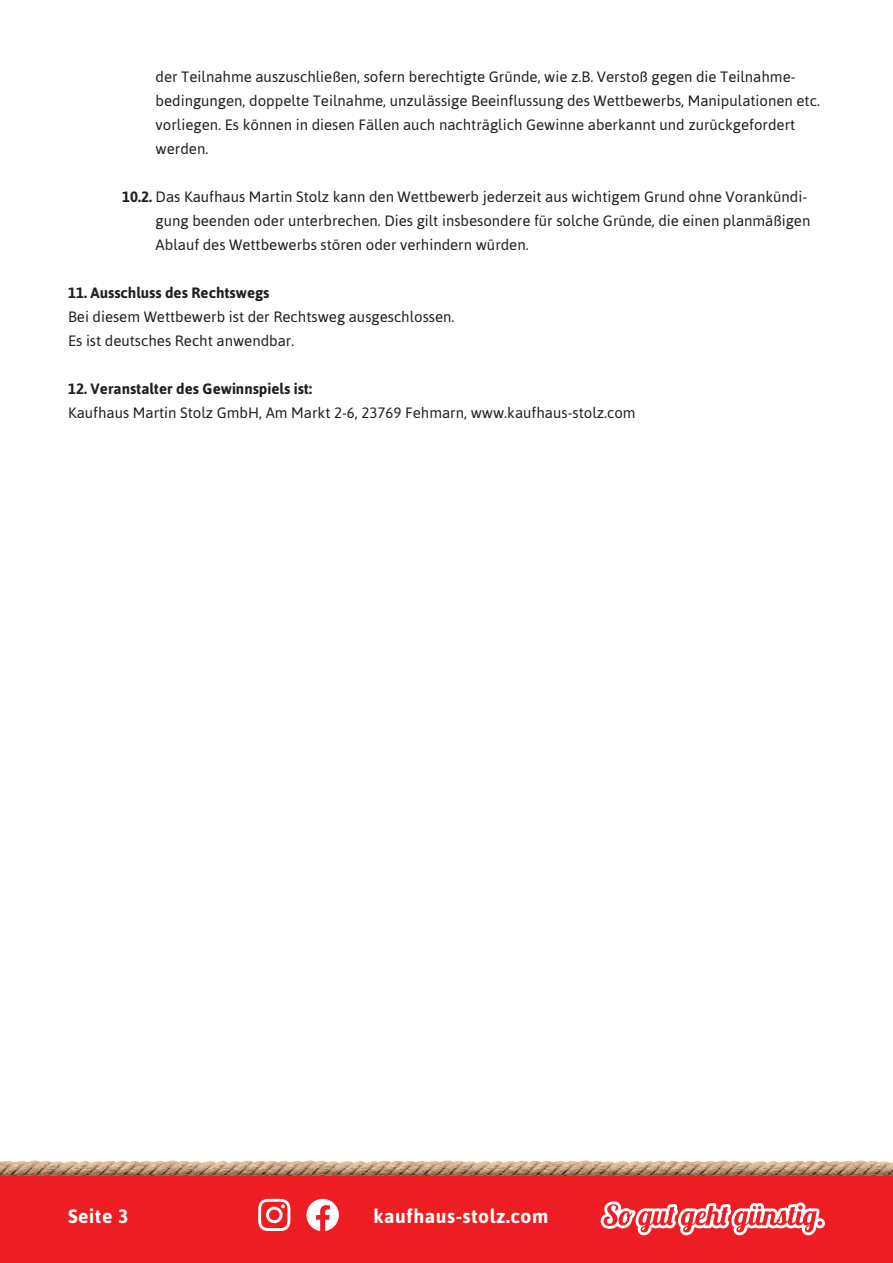
<style>
.page{position:relative;width:893px;height:1263px;background:#fff}
.page>*{position:absolute;margin:0;border:0;box-sizing:border-box;transform-origin:0 0}
.t1{font:700 19.35px "Asap";letter-spacing:.03em;color:#fff}
.t2{font:15px/24px "Asap";color:#231f20}
.t3{font:700 15px "Asap";color:#231f20}
.s1{font-weight:700}
</style>
<div class="page">
<div style="left:0;top:1174px;width:893px;height:89px;background:#ee1d23"></div>
<img style="left:0;top:1160px;width:893px;height:17px">
<svg style="left:601px;top:1201px;width:224px;height:34px"></svg>
<svg style="left:258px;top:1199px;width:32px;height:32px"></svg>
<svg style="left:306px;top:1199px;width:33px;height:32px"></svg>
<p class="t2" style="left:156px;top:65px;width:666px">der Teilnahme auszuschließen, sofern berechtigte Gründe, wie z.B. Verstoß gegen die Teilnahme&shy;bedingungen, doppelte Teilnahme, unzulässige Beeinflussung des Wettbewerbs, Manipulationen etc. vorliegen. Es können in diesen Fällen auch nachträglich Gewinne aberkannt und zurückgefordert werden.</p>
<p class="t2" style="left:156px;top:185px;width:656px;text-indent:-34px"><span class="s1">10.2.</span> Das Kaufhaus Martin Stolz kann den Wettbewerb jederzeit aus wichtigem Grund ohne Vorankündi&shy;gung beenden oder unterbrechen. Dies gilt insbesondere für solche Gründe, die einen planmäßigen<br>Ablauf des Wettbewerbs stören oder verhindern würden.</p>
<p class="t3" style="left:68px;top:284px;width:203px">11. Ausschluss des Rechtswegs</p>
<p class="t2" style="left:68px;top:305px;width:388px">Bei diesem Wettbewerb ist der Rechtsweg ausgeschlossen.<br>Es ist deutsches Recht anwendbar.</p>
<p class="t3" style="left:68px;top:380px;width:246px">12. Veranstalter des Gewinnspiels ist:</p>
<p class="t2" style="left:68px;top:401px;width:569px">Kaufhaus Martin Stolz GmbH, Am Markt 2-6, 23769 Fehmarn, www.kaufhaus-stolz.com</p>
<p class="t1" style="left:68px;top:1205px;width:62px">Seite 3</p>
<p class="t1" style="left:373px;top:1205px;width:177px">kaufhaus-stolz.com</p>
</div>
